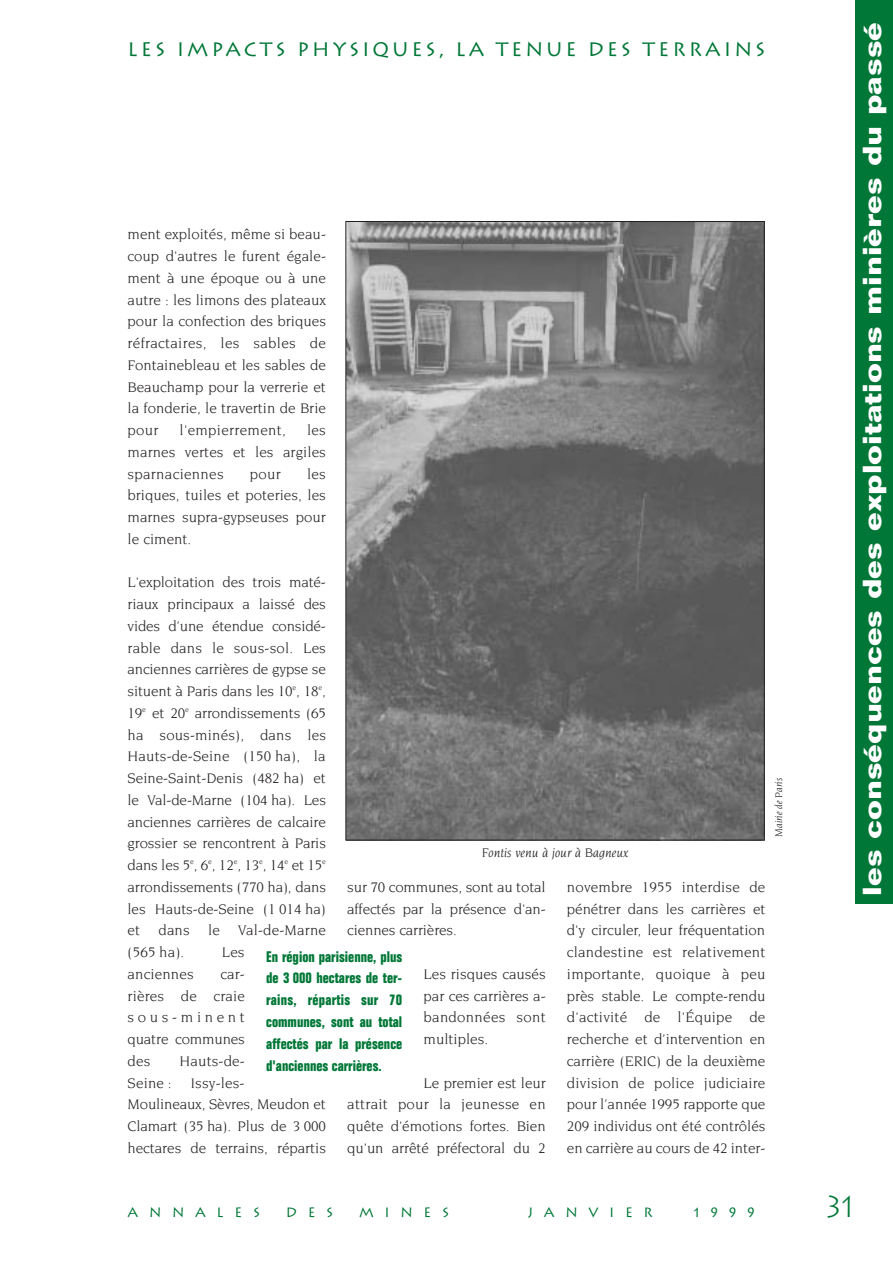
<style>
.page{position:relative;width:893px;height:1263px;background:#fff}
.page>*{position:absolute;margin:0;border:0;box-sizing:border-box;transform-origin:0 0}
.t1{font:300 30px "Lithos";color:#007737}
.t2{font:700 25.5px "Folio";color:#fff;scale:1.2 1}
.t3{font:19.5px "Lithos";letter-spacing:.15em;color:#007737}
.t4{font:15px/21.8px "Novarese";color:#231f20;text-align:justify}
.t5{font:700 condensed 15px/21.8px "Folio";color:#007737;text-align:justify}
.t6{font:15px "Novarese";letter-spacing:.02em;color:#231f20}
.t7{font:13.5px "Lithos";letter-spacing:.79em;color:#007737}
.t8{font:italic 13.5px "Novarese";color:#231f20}
.t9{font:italic 10.5px "Novarese";color:#231f20}
</style>
<div class="page">
<div style="left:855px;top:0;width:38px;height:904px;background:#007737"></div>
<img style="left:347px;top:223px;width:416px;height:615px">
<h3 class="t3" style="left:128px;top:38px;width:639px">LES IMPACTS PHYSIQUES, LA TENUE DES TERRAINS</h3>
<p class="t4" style="left:128px;top:224px;width:200px">ment exploités, même si beau&shy;coup d'autres le furent égale&shy;ment à une époque ou à une autre : les limons des plateaux pour la confection des briques réfractaires, les sables de Fontainebleau et les sables de Beauchamp pour la verrerie et la fonderie, le travertin de Brie pour</p>
<p class="t4" style="left:128px;top:420px;width:200px;text-indent:179px">les marnes vertes et les argiles sparnaciennes</p>
<p class="t6" style="left:180px;top:424px;width:108px">l'empierrement,</p>
<p class="t4" style="left:128px;top:463px;width:200px;text-indent:179px">les briques, tuiles et poteries, les marnes supra-gypseuses pour le ciment.</p>
<p class="t4" style="left:128px;top:572px;width:200px">L'exploitation des trois maté&shy;riaux principaux a laissé des vides d’une étendue considé&shy;rable dans le sous-sol. Les anciennes carrières de gypse se situent à Paris dans les 10<sup>e</sup>, 18<sup>e</sup>, 19<sup>e</sup> et 20<sup>e</sup> arrondissements (65 ha sous-minés), dans les Hauts-de-Seine (150 ha), la Seine-Saint-Denis (482 ha) et le Val-de-Marne (104 ha). Les anciennes carrières de calcaire grossier se rencontrent à Paris dans les 5<sup>e</sup>, 6<sup>e</sup>, 12<sup>e</sup>, 13<sup>e</sup>, 14<sup>e</sup> et 15<sup>e </sup>arrondissements (770 ha), dans les Hauts-de-Seine (1 014 ha) et dans le Val-de-Marne (565 ha).</p>
<p class="t4" style="left:250px;top:463px;width:32px">pour</p>
<p class="t8" style="left:482px;top:847px;width:148px">Fontis venu à jour à Bagneux</p>
<p class="t4" style="left:347px;top:877px;width:200px">sur 70 communes, sont au total affectés par la présence d'an&shy;ciennes carrières.</p>
<p class="t4" style="left:424px;top:964px;width:124px">Les risques causés par ces carrières a&shy;bandonnées sont multiples.</p>
<p class="t4" style="left:347px;top:1072px;width:200px;text-indent:76px">Le premier est leur attrait pour la jeunesse en quête d'émotions fortes. Bien qu'un arrêté préfectoral du 2</p>
<p class="t4" style="left:567px;top:877px;width:200px">novembre 1955 interdise de pénétrer dans les carrières et d'y circuler, leur fréquentation clandestine est relativement importante, quoique à peu près stable. Le compte-rendu d'activité de l'Équipe de recherche et d’intervention en carrière (ERIC) de la deuxième division de police judiciaire pour l’année 1995 rapporte que 209 individus ont été contrôlés en carrière au cours de 42 inter-</p>
<p class="t4" style="left:222px;top:942px;width:24px">Les</p>
<p class="t5" style="left:266px;top:947px;width:138px">En région parisienne, plus de 3 000 hectares de ter&shy;rains, répartis sur 70 communes, sont au total affectés par la présence d'anciennes carrières.</p>
<p class="t4" style="left:128px;top:964px;width:68px">anciennes</p>
<p class="t4" style="left:128px;top:964px;width:119px;text-indent:93px">car&shy;rières de craie sous-minent quatre communes des</p>
<p class="t4" style="left:180px;top:1051px;width:67px">Hauts-de-</p>
<p class="t4" style="left:128px;top:1072px;width:200px;text-align:left;text-indent:63px">Issy-les-<br>Moulineaux, Sèvres, Meudon et<br>Clamart (35 ha). Plus de 3 000 hectares de terrains, répartis</p>
<p class="t4" style="left:128px;top:1072px;width:45px">Seine :</p>
<p class="t9" style="left:774px;top:837px;width:60px;rotate:-90deg">Mairie de Paris</p>
<p class="t7" style="left:128px;top:1205px;width:134px">ANNALES</p>
<p class="t7" style="left:286px;top:1205px;width:49px">DES</p>
<p class="t7" style="left:359px;top:1205px;width:92px">MINES</p>
<p class="t7" style="left:528px;top:1205px;width:127px">JANVIER</p>
<p class="t7" style="left:694px;top:1205px;width:62px">1999</p>
<h2 class="t2" style="left:863px;top:895px;width:729px;rotate:-90deg">les conséquences des exploitations minières du passé</h2>
<h1 class="t1" style="left:826px;top:1189px;width:30px">31</h1>
</div>
